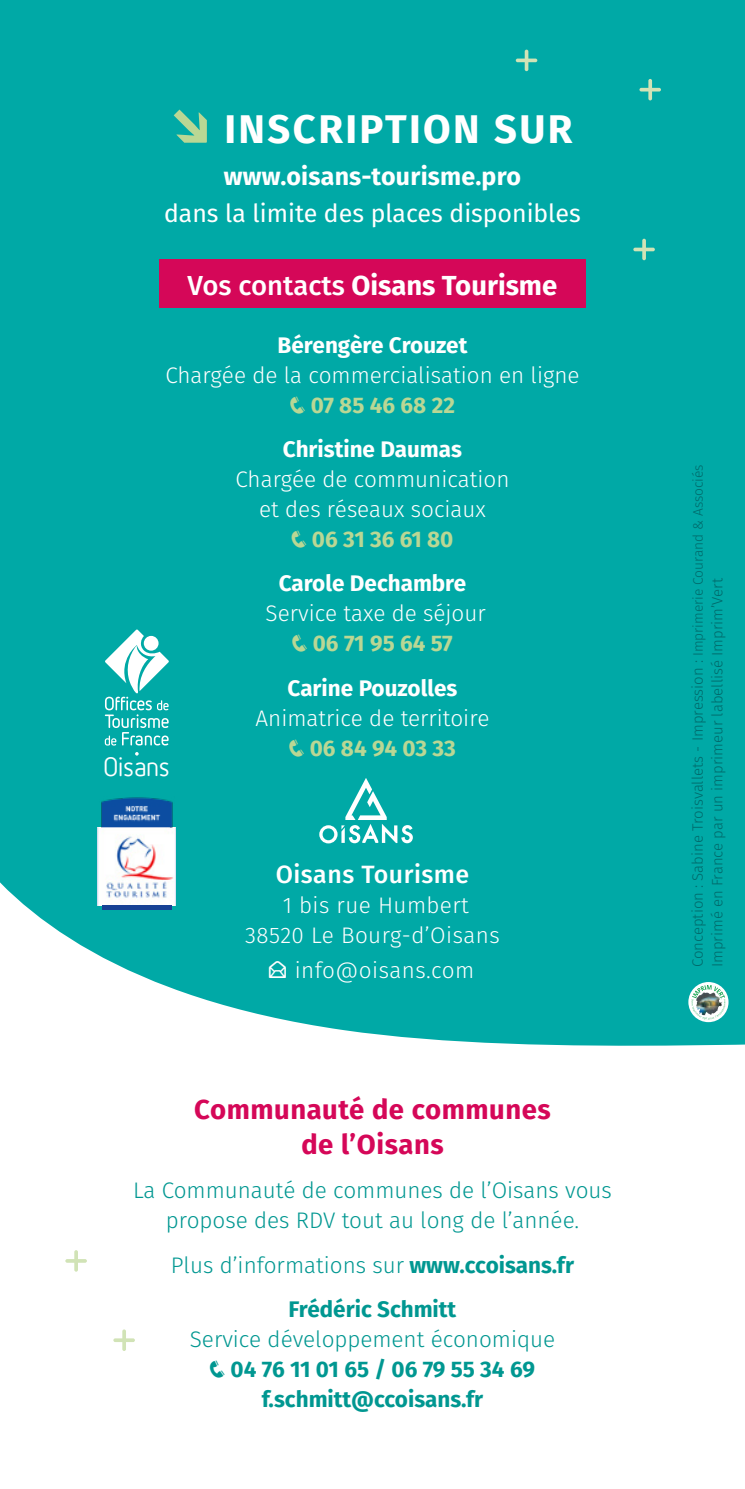
<style>
.page{position:relative;width:745px;height:1489px;background:#fff}
.page>*{position:absolute;margin:0;border:0;box-sizing:border-box;transform-origin:0 0}
.t1{font:700 40px "Fira Sans";letter-spacing:.06em;color:#fff}
.t2{font:700 27.5px/35px "Fira Sans";letter-spacing:.02em;color:#d50758;text-align:center}
.t3{font:700 27.5px "Fira Sans";color:#fff}
.t4{font:26.5px "Netto";letter-spacing:.02em;color:#fff}
.t5{font:25px "Fira Sans";color:#fff}
.t6{font:700 25px "Fira Sans";letter-spacing:.01em;color:#fff}
.t7{font:500 25px "Fira Sans";letter-spacing:.02em;color:#fff}
.t8{font:300 22.5px/30px "Fira Sans";color:#fff;text-align:center}
.t9{font:700 22.5px/30px "Fira Sans";color:#009791;text-align:center}
.t10{font:300 22.5px/30px "Fira Sans";color:#009791;text-align:center}
.t11{font:700 22.5px "Fira Sans";color:#fff}
.t12{font:300 22.5px/30px "Fira Sans";letter-spacing:.02em;color:#fff;text-align:center}
.t13{font:300 15px "Fira Sans";color:#00696a}
.s1{font-family:"Vidange Pro";font-size:65px;color:#bad794}
.s2{font-weight:500}
.s3{font-family:"Icon Perso 4";font-weight:400;font-size:25px;color:#bad794}
.s4{font-weight:700;color:#bad794}
.s5{font-family:"Icon Perso 8";font-weight:400}
.s6{font-weight:300}
.s7{font-family:"Icon Perso 4";font-weight:400;font-size:25px}
.s8{font-size:13.75px}
</style>
<div class="page">
<div style="left:0;top:0;width:744px;height:1488px;background:#00a9a6"></div>
<div style="left:0;top:1051px;width:744px;height:437px;background:#fff"></div>
<hr style="left:648px;top:79px;width:3px;height:21px;background:#d1e3b6;border-radius:2px">
<hr style="left:639px;top:88px;width:21px;height:3px;background:#d1e3b6;border-radius:2px">
<svg style="left:641px;top:239px;width:4px;height:21px"></svg>
<hr style="left:633px;top:248px;width:21px;height:3px;background:#d1e3b6;border-radius:2px">
<svg style="left:122px;top:1329px;width:4px;height:21px"></svg>
<hr style="left:113px;top:1338px;width:22px;height:3px;background:#d1e3b6;border-radius:2px">
<svg style="left:524px;top:50px;width:4px;height:21px"></svg>
<hr style="left:515px;top:59px;width:22px;height:3px;background:#d1e3b6;border-radius:2px">
<svg style="left:0;top:715px;width:744px;height:336px"></svg>
<div style="left:159px;top:259px;width:426px;height:49px;background:#d50758"></div>
<svg style="left:319px;top:777px;width:93px;height:66px"></svg>
<svg style="left:74px;top:1249px;width:4px;height:22px"></svg>
<svg style="left:65px;top:1258px;width:22px;height:4px"></svg>
<svg style="left:688px;top:981px;width:40px;height:41px"></svg>
<svg style="left:690px;top:984px;width:35px;height:35px"></svg>
<svg style="left:105px;top:629px;width:64px;height:116px"></svg>
<div style="left:144px;top:636px;width:14px;height:14px;background:#fff;border-radius:50%"></div>
<svg style="left:135px;top:752px;width:4px;height:3px"></svg>
<img style="left:98px;top:797px;width:77px;height:108px">
<hr style="left:102px;top:905px;width:69px;height:4px;background:#164194">
<h1 class="t1" style="left:172px;top:95px;width:401px"><span class="s1">•</span> INSCRIPTION SUR</h1>
<p class="t6" style="left:224px;top:155px;width:298px">www.oisans-tourisme.pro</p>
<p class="t5" style="left:164px;top:194px;width:418px">dans la limite des places disponibles</p>
<p class="t3" style="left:187px;top:262px;width:371px"><span class="s2">Vos contacts</span> Oisans Tourisme</p>
<p class="t11" style="left:277px;top:326px;width:191px">Bérengère Crouzet</p>
<p class="t8" style="left:165px;top:360px;width:415px">Chargée de la commercialisation en ligne<br><span class="s3">C</span> <span class="s4">07 85 46 68 22</span></p>
<p class="t11" style="left:283px;top:430px;width:180px">Christine Daumas</p>
<p class="t8" style="left:235px;top:464px;width:275px">Chargée de communication et des réseaux sociaux<br><span class="s3">C</span> <span class="s4">06 31 36 61 80</span></p>
<p class="t11" style="left:278px;top:564px;width:189px">Carole Dechambre</p>
<p class="t8" style="left:265px;top:598px;width:221px">Service taxe de séjour<br><span class="s3">C</span> <span class="s4">06 71 95 64 57</span></p>
<p class="t11" style="left:287px;top:668px;width:171px">Carine Pouzolles</p>
<p class="t8" style="left:255px;top:702px;width:235px">Animatrice de territoire<br><span class="s3">C</span> <span class="s4">06 84 94 03 33</span></p>
<p class="t4" style="left:104px;top:752px;width:67px">Oisans</p>
<p class="t7" style="left:275px;top:854px;width:195px">Oisans Tourisme</p>
<p class="t12" style="left:245px;top:889px;width:256px">1 bis rue Humbert<br>38520 Le Bourg-d’Oisans</p>
<p class="t12" style="left:270px;top:954px;width:205px"><span class="s5">B</span> info@oisans.com</p>
<p class="t2" style="left:194px;top:1090px;width:357px">Communauté de communes de l’Oisans</p>
<p class="t10" style="left:133px;top:1175px;width:480px">La Communauté de communes de l’Oisans vous propose des RDV tout au long de l’année.</p>
<p class="t9" style="left:171px;top:1240px;width:404px;line-height:44.2px"><span class="s6">Plus d’informations sur</span> www.ccoisans.fr<br>Frédéric Schmitt</p>
<p class="t9" style="left:190px;top:1322px;width:366px"><span class="s6">Service développement économique<br></span><span class="s7">C</span> 04 76 11 01 65 / 06 79 55 34 69 f.schmitt@ccoisans.fr</p>
<p class="t13" style="left:686px;top:967px;width:504px;rotate:-90deg">Conception : Sabine Troisvallets - Impression : <span class="s8">Imprimerie Courand &amp; Associés</span></p>
<p class="t13" style="left:706px;top:967px;width:391px;rotate:-90deg">Imprimé en France par un imprimeur labellisé Imprim’Vert</p>
</div>
